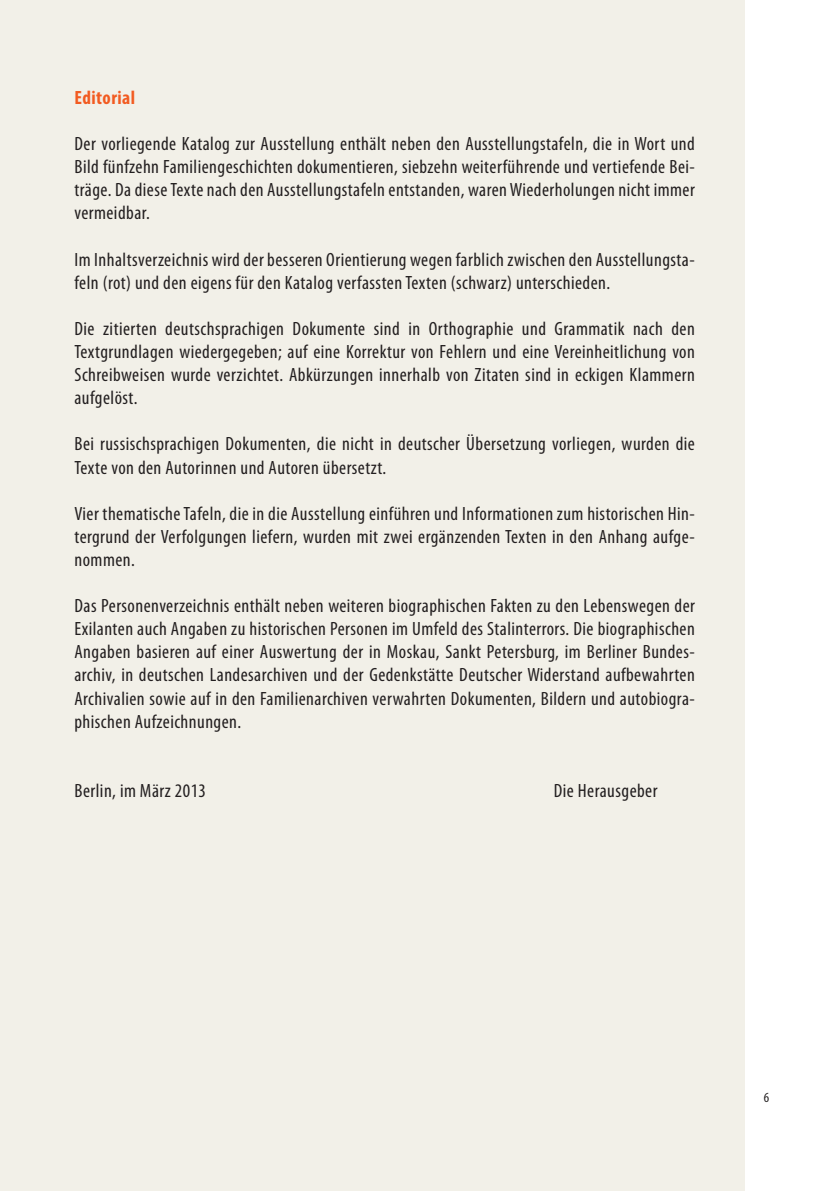
<style>
.page{position:relative;width:819px;height:1191px;background:#fff}
.page>*{position:absolute;margin:0;border:0;box-sizing:border-box;transform-origin:0 0}
.t1{font:condensed 19.25px/23.1px "Myriad Pro";letter-spacing:.025em;color:#231f20;text-align:justify}
.t2{font:700 condensed 19.25px "Myriad Pro";letter-spacing:.025em;color:#f25b21}
.t3{font:condensed 14px "Myriad Pro";color:#231f20}
</style>
<div class="page">
<div style="left:0;top:0;width:744px;height:1191px;background:#f2f0e8"></div>
<p class="t2" style="left:74px;top:85px;width:62px">Editorial</p>
<p class="t1" style="left:74px;top:132px;width:622px">Der vorliegende Katalog zur Ausstellung enthält neben den Ausstellungstafeln, die in Wort und Bild fünfzehn Familiengeschichten dokumentieren, siebzehn weiterführende und vertiefende Bei&shy;träge. Da diese Texte nach den Ausstellungstafeln entstanden, waren Wiederholungen nicht immer vermeidbar.</p>
<p class="t1" style="left:74px;top:247px;width:622px">Im Inhaltsverzeichnis wird der besseren Orientierung wegen farblich zwischen den Ausstellungsta&shy;feln (rot) und den eigens für den Katalog verfassten Texten (schwarz) unterschieden.</p>
<p class="t1" style="left:74px;top:317px;width:622px">Die zitierten deutschsprachigen Dokumente sind in Orthographie und Grammatik nach den Textgrundlagen wiedergegeben; auf eine Korrektur von Fehlern und eine Vereinheitlichung von Schreibweisen wurde verzichtet. Abkürzungen innerhalb von Zitaten sind in eckigen Klammern aufgelöst.</p>
<p class="t1" style="left:74px;top:432px;width:622px">Bei russischsprachigen Dokumenten, die nicht in deutscher Übersetzung vorliegen, wurden die<br>Texte von den Autorinnen und Autoren übersetzt.</p>
<p class="t1" style="left:74px;top:501px;width:622px">Vier thematische Tafeln, die in die Ausstellung einführen und Informationen zum historischen Hin&shy;tergrund der Verfolgungen liefern, wurden mit zwei ergänzenden Texten in den Anhang aufge&shy;nommen.</p>
<p class="t1" style="left:74px;top:594px;width:622px">Das Personenverzeichnis enthält neben weiteren biographischen Fakten zu den Lebenswegen der Exilanten auch Angaben zu historischen Personen im Umfeld des Stalinterrors. Die biographischen Angaben basieren auf einer Auswertung der in Moskau, Sankt Petersburg, im Berliner Bundes&shy;archiv, in deutschen Landesarchiven und der Gedenkstätte Deutscher Widerstand aufbewahrten Archivalien sowie auf in den Familienarchiven verwahrten Dokumenten, Bildern und autobiogra&shy;phischen Aufzeichnungen.</p>
<p class="t1" style="left:74px;top:779px;width:133px">Berlin, im März 2013</p>
<p class="t1" style="left:553px;top:779px;width:105px">Die Herausgeber</p>
<p class="t3" style="left:764px;top:1089px;width:7px">6</p>
</div>
